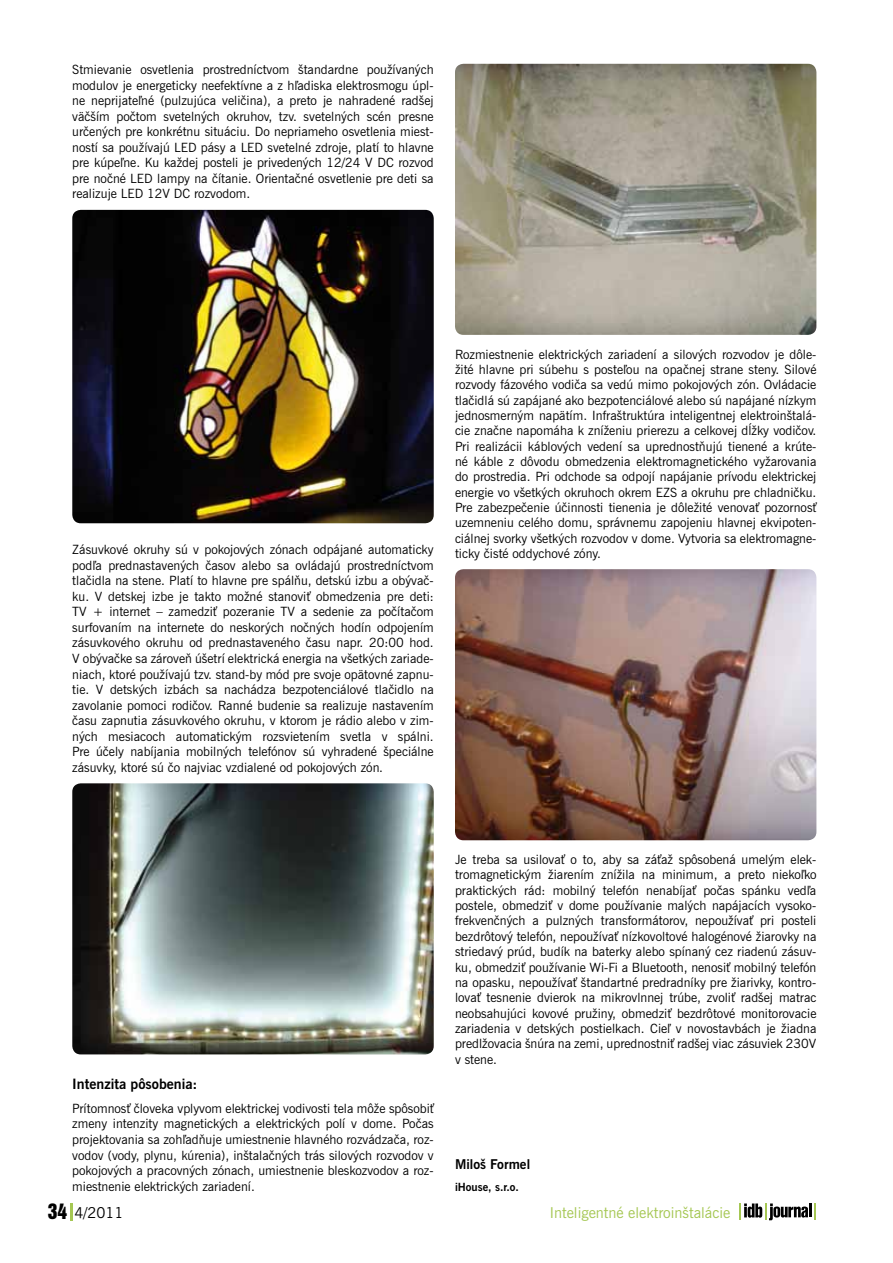
<style>
.page{position:relative;width:893px;height:1263px;background:#fff}
.page>*{position:absolute;margin:0;border:0;box-sizing:border-box;transform-origin:0 0}
.t1{font:15px "News Gothic AT";color:#a5c753}
.t2{font:15px "News Gothic AT";color:#000}
.t3{font:700 14.25px "News Gothic AT";color:#000}
.t4{font:700 13.5px "News Gothic AT";color:#000}
.t5{font:12.75px/15.6px "News Gothic AT";color:#000;text-align:justify}
.t6{font:700 11.25px "News Gothic AT";color:#000}
.s1{font-family:"Swiss 921 AT Regular A";font-size:19.5px}
</style>
<div class="page">
<svg style="left:70px;top:1203px;width:2px;height:17px"></svg>
<svg style="left:739px;top:1203px;width:77px;height:17px"></svg>
<img style="left:72px;top:210px;width:362px;height:313px">
<img style="left:72px;top:783px;width:362px;height:271px">
<img style="left:455px;top:64px;width:361px;height:271px">
<img style="left:455px;top:569px;width:361px;height:271px">
<p class="t5" style="left:72px;top:62px;width:363px">Stmievanie osvetlenia prostredníctvom štandardne používaných modulov je energeticky neefektívne a z hľadiska elektrosmogu úpl&shy;ne neprijateľné (pulzujúca veličina), a preto je nahradené radšej väčším počtom svetelných okruhov, tzv. svetelných scén presne určených pre konkrétnu situáciu. Do nepriameho osvetlenia miest&shy;ností sa používajú LED pásy a LED svetelné zdroje, platí to hlavne pre kúpeľne. Ku každej posteli je privedených 12/24 V DC rozvod pre nočné LED lampy na čítanie. Orientačné osvetlenie pre deti sa realizuje LED 12V DC rozvodom.</p>
<p class="t5" style="left:72px;top:542px;width:363px">Zásuvkové okruhy sú v pokojových zónach odpájané automaticky podľa prednastavených časov alebo sa ovládajú prostredníctvom tlačidla na stene. Platí to hlavne pre spálňu, detskú izbu a obývač&shy;ku. V detskej izbe je takto možné stanoviť obmedzenia pre deti:<br>TV + internet – zamedziť pozeranie TV a sedenie za počítačom surfovaním na internete do neskorých nočných hodín odpojením zásuvkového okruhu od prednastaveného času napr. 20:00 hod.<br>V obývačke sa zároveň úšetrí elektrická energia na všetkých zariade&shy;niach, ktoré používajú tzv. stand-by mód pre svoje opätovné zapnu&shy;tie. V detských izbách sa nachádza bezpotenciálové tlačidlo na zavolanie pomoci rodičov. Ranné budenie sa realizuje nastavením času zapnutia zásuvkového okruhu, v ktorom je rádio alebo v zim&shy;ných mesiacoch automatickým rozsvietením svetla v spálni.<br>Pre účely nabíjania mobilných telefónov sú vyhradené špeciálne zásuvky, ktoré sú čo najviac vzdialené od pokojových zón.</p>
<p class="t5" style="left:455px;top:346px;width:363px">Rozmiestnenie elektrických zariadení a silových rozvodov je dôle&shy;žité hlavne pri súbehu s posteľou na opačnej strane steny. Silové rozvody fázového vodiča sa vedú mimo pokojových zón. Ovládacie tlačidlá sú zapájané ako bezpotenciálové alebo sú napájané nízkym jednosmerným napätím. Infraštruktúra inteligentnej elektroinštalá&shy;cie značne napomáha k zníženiu prierezu a celkovej dĺžky vodičov.<br>Pri realizácii káblových vedení sa uprednostňujú tienené a krúte&shy;né káble z dôvodu obmedzenia elektromagnetického vyžarovania do prostredia. Pri odchode sa odpojí napájanie prívodu elektrickej energie vo všetkých okruhoch okrem EZS a okruhu pre chladničku.<br>Pre zabezpečenie účinnosti tienenia je dôležité venovať pozornosť uzemneniu celého domu, správnemu zapojeniu hlavnej ekvipoten&shy;ciálnej svorky všetkých rozvodov v dome. Vytvoria sa elektromagne&shy;ticky čisté oddychové zóny.</p>
<p class="t3" style="left:72px;top:1075px;width:127px">Intenzita pôsobenia:</p>
<p class="t5" style="left:72px;top:1100px;width:363px">Prítomnosť človeka vplyvom elektrickej vodivosti tela môže spôsobiť zmeny intenzity magnetických a elektrických polí v dome. Počas projektovania sa zohľadňuje umiestnenie hlavného rozvádzača, roz&shy;vodov (vody, plynu, kúrenia), inštalačných trás silových rozvodov v pokojových a pracovných zónach, umiestnenie bleskozvodov a roz&shy;miestnenie elektrických zariadení.</p>
<p class="t5" style="left:455px;top:852px;width:363px">Je treba sa usilovať o to, aby sa záťaž spôsobená umelým elek&shy;tromagnetickým žiarením znížila na minimum, a preto niekoľko praktických rád: mobilný telefón nenabíjať počas spánku vedľa postele, obmedziť v dome používanie malých napájacích vysoko&shy;frekvenčných a pulzných transformátorov, nepoužívať pri posteli bezdrôtový telefón, nepoužívať nízkovoltové halogénové žiarovky na striedavý prúd, budík na baterky alebo spínaný cez riadenú zásuv&shy;ku, obmedziť používanie Wi-Fi a Bluetooth, nenosiť mobilný telefón na opasku, nepoužívať štandartné predradníky pre žiarivky, kontro&shy;lovať tesnenie dvierok na mikrovlnnej trúbe, zvoliť radšej matrac neobsahujúci kovové pružiny, obmedziť bezdrôtové monitorovacie zariadenia v detských postielkach. Cieľ v novostavbách je žiadna predlžovacia šnúra na zemi, uprednostniť radšej viac zásuviek 230V v stene.</p>
<p class="t4" style="left:455px;top:1155px;width:77px">Miloš Formel</p>
<p class="t6" style="left:455px;top:1180px;width:65px">iHouse, s.r.o.</p>
<p class="t2" style="left:48px;top:1203px;width:77px"><span class="s1">34</span> 4/2011</p>
<p class="t1" style="left:550px;top:1203px;width:182px">Inteligentné elektroinštalácie</p>
</div>
